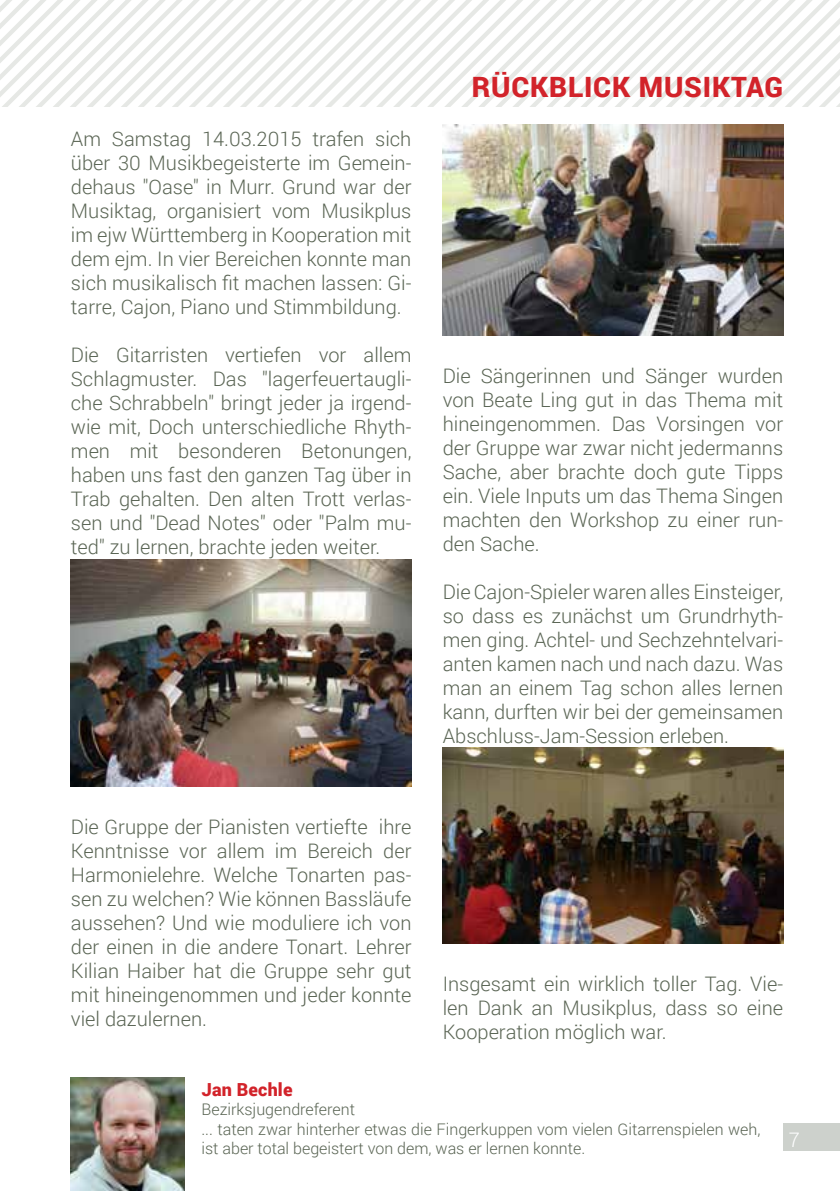
<style>
.page{position:relative;width:840px;height:1191px;background:#fff}
.page>*{position:absolute;margin:0;border:0;box-sizing:border-box;transform-origin:0 0}
.t1{font:900 28px "Roboto";letter-spacing:.03em;color:#d2232a}
.t2{font:300 20px/24px "Roboto";color:#5a6554;text-align:justify}
.t3{font:300 20px "Roboto";color:#fff}
.t4{font:900 18px "Roboto";letter-spacing:.01em;color:#d2232a}
.t5{font:300 16px/19.2px "Roboto";color:#5a6554}
</style>
<div class="page">
<div style="left:782px;top:1123px;width:57px;height:27px;background:#cdd1cc"></div>
<svg style="left:594px;top:0;width:17px;height:107px"></svg>
<svg style="left:611px;top:0;width:17px;height:107px"></svg>
<svg style="left:628px;top:0;width:17px;height:107px"></svg>
<svg style="left:645px;top:0;width:17px;height:107px"></svg>
<svg style="left:662px;top:0;width:17px;height:107px"></svg>
<svg style="left:679px;top:0;width:17px;height:107px"></svg>
<svg style="left:696px;top:0;width:143px;height:107px"></svg>
<svg style="left:0;top:0;width:102px;height:107px"></svg>
<img style="left:71px;top:559px;width:340px;height:227px">
<img style="left:442px;top:125px;width:340px;height:210px">
<img style="left:442px;top:747px;width:340px;height:196px">
<img style="left:71px;top:1077px;width:113px;height:114px">
<p class="t2" style="left:71px;top:126px;width:342px">Am Samstag 14. 03.2015 trafen sich über 30 Musikbegeisterte im Gemein&shy;dehaus "Oase" in Murr. Grund war der Musiktag, organisiert vom Musikplus im ejw Württemberg in Kooperation mit dem ejm. In vier Bereichen konnte man sich musikalisch fit machen lassen: Gi&shy;tarre, Cajon, Piano und Stimmbildung.</p>
<p class="t2" style="left:71px;top:342px;width:342px">Die Gitarristen vertiefen vor allem Schlagmuster. Das "lagerfeuertaugli&shy;che Schrabbeln" bringt jeder ja irgend&shy;wie mit, Doch unterschiedliche Rhyth&shy;men mit besonderen Betonungen, haben uns fast den ganzen Tag über in Trab gehalten. Den alten Trott verlas&shy;sen und "Dead Notes" oder "Palm mu&shy;ted" zu lernen, brachte jeden weiter.</p>
<p class="t2" style="left:71px;top:814px;width:342px">Die Gruppe der Pianisten vertiefte ihre Kenntnisse vor allem im Bereich der Harmonielehre. Welche Tonarten pas&shy;sen zu welchen? Wie können Bassläufe aussehen? Und wie moduliere ich von der einen in die andere Tonart. Lehrer Kilian Haiber hat die Gruppe sehr gut mit hineingenommen und jeder konnte viel dazulernen.</p>
<h1 class="t1" style="left:471px;top:68px;width:313px">RÜCKBLICK MUSIKTAG</h1>
<p class="t2" style="left:442px;top:363px;width:342px">Die Sängerinnen und Sänger wurden von Beate Ling gut in das Thema mit hineingenommen. Das Vorsingen vor der Gruppe war zwar nicht jedermanns Sache, aber brachte doch gute Tipps ein. Viele Inputs um das Thema Singen machten den Workshop zu einer run&shy;den Sache.</p>
<p class="t2" style="left:442px;top:579px;width:342px">Die Cajon-Spieler waren alles Einsteiger, so dass es zunächst um Grundrhyth&shy;men ging. Achtel- und Sechzehntelvari&shy;anten kamen nach und nach dazu. Was man an einem Tag schon alles lernen kann, durften wir bei der gemeinsamen Abschluss-Jam-Session erleben.</p>
<p class="t2" style="left:442px;top:971px;width:342px">Insgesamt ein wirklich toller Tag. Vie&shy;len Dank an Musikplus, dass so eine Kooperation möglich war.</p>
<p class="t4" style="left:201px;top:1077px;width:93px">Jan Bechle</p>
<p class="t5" style="left:201px;top:1099px;width:560px">Bezirksjugendreferent<br>... taten zwar hinterher etwas die Fingerkuppen vom vielen Gitarrenspielen weh, ist aber total begeistert von dem, was er lernen konnte.</p>
<p class="t3" style="left:788px;top:1126px;width:13px">7</p>
</div>
